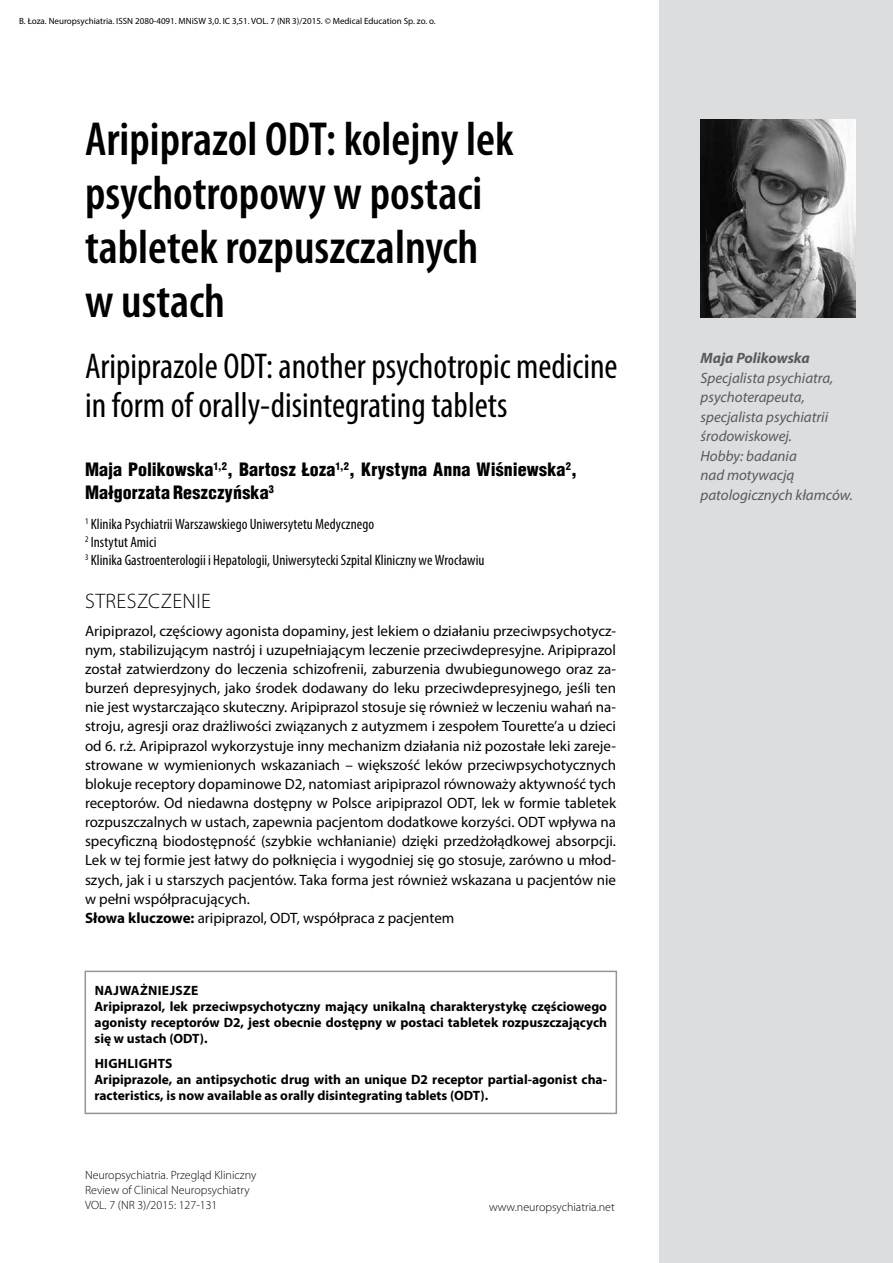
<style>
.page{position:relative;width:893px;height:1263px;background:#fff}
.page>*{position:absolute;margin:0;border:0;box-sizing:border-box;transform-origin:0 0}
.t1{font:600 condensed 48px/54px "Myriad Pro";color:#000}
.t2{font:condensed 36px/39px "Myriad Pro";color:#000}
.t3{font:300 21px "Myriad Pro";letter-spacing:.02em;color:#000}
.t4{font:900 18px/22.5px "Switzerland Cond";letter-spacing:.01em;color:#000}
.t5{font:15px/19.2px "Myriad Pro";color:#000}
.t6{font:condensed 15px/18px "Myriad Pro";letter-spacing:.005em;color:#000}
.t7{font:italic 15px/19.5px "Myriad Pro";color:#58595b}
.t8{font:italic 700 15px "Myriad Pro";color:#58595b}
.t9{font:700 13.5px/16.2px "Myriad Pro";color:#000}
.t10{font:300 12px/15px "Myriad Pro";color:#000}
.t11{font:9px "Myriad Pro";color:#000}
.s1{font-weight:700}
</style>
<div class="page">
<div style="left:659px;top:0;width:234px;height:1263px;background:#dcddde"></div>
<div style="left:85px;top:971px;width:532px;height:143px;border:2px solid #939598"></div>
<img style="left:701px;top:119px;width:154px;height:199px">
<p class="t11" style="left:19px;top:15px;width:418px">B. Łoza. Neuropsychiatria. ISSN 2080-4091. MNiSW 3,0. IC 3,51. VOL. 7 (NR 3)/2015. © Medical Education Sp. zo. o.</p>
<h1 class="t1" style="left:85px;top:111px;width:430px">Aripiprazol ODT: kolejny lek psychotropowy w postaci tabletek rozpuszczalnych w ustach</h1>
<h2 class="t2" style="left:85px;top:346px;width:534px">Aripiprazole ODT: another psychotropic medicine in form of orally-disintegrating tablets</h2>
<p class="t4" style="left:85px;top:458px;width:494px">Maja Polikowska<sup>1,2</sup>, Bartosz Łoza<sup>1,2</sup>, Krystyna Anna Wiśniewska<sup>2</sup>,<br>Małgorzata Reszczyńska<sup>3</sup></p>
<p class="t6" style="left:85px;top:515px;width:401px"><sup>1</sup> Klinika Psychiatrii Warszawskiego Uniwersytetu Medycznego<br><sup>2</sup> Instytut Amici<br><sup>3</sup> Klinika Gastroenterologii i Hepatologii, Uniwersytecki Szpital Kliniczny we Wrocławiu</p>
<h3 class="t3" style="left:85px;top:588px;width:127px">Streszczenie</h3>
<p class="t5" style="left:85px;top:621px;width:533px">Aripiprazol, częściowy agonista dopaminy, jest lekiem o działaniu przeciwpsychotycz&shy;nym, stabilizującym nastrój i uzupełniającym leczenie przeciwdepresyjne. Aripiprazol został zatwierdzony do leczenia schizofrenii, zaburzenia dwubiegunowego oraz za&shy;burzeń depresyjnych, jako środek dodawany do leku przeciwdepresyjnego, jeśli ten nie jest wystarczająco skuteczny. Aripiprazol stosuje się również w leczeniu wahań na&shy;stroju, agresji oraz drażliwości związanych z autyzmem i zespołem Tourette’a u dzieci od 6. r.ż. Aripiprazol wykorzystuje inny mechanizm działania niż pozostałe leki zareje&shy;strowane w wymienionych wskazaniach – większość leków przeciwpsychotycznych blokuje receptory dopaminowe D2, natomiast aripiprazol równoważy aktywność tych receptorów. Od niedawna dostępny w Polsce aripiprazol ODT, lek w formie tabletek rozpuszczalnych w ustach, zapewnia pacjentom dodatkowe korzyści. ODT wpływa na specyficzną biodostępność (szybkie wchłanianie) dzięki przedżołądkowej absorpcji.<br>Lek w tej formie jest łatwy do połknięcia i wygodniej się go stosuje, zarówno u młod&shy;szych, jak i u starszych pacjentów. Taka forma jest również wskazana u pacjentów nie w pełni współpracujących.<br><span class="s1">Słowa kluczowe:</span> aripiprazol, ODT, współpraca z pacjentem</p>
<p class="t9" style="left:95px;top:981px;width:514px">Najważniejsze<br>Aripiprazol, lek przeciwpsychotyczny mający unikalną charakterystykę częściowego agonisty receptorów D2, jest obecnie dostępny w postaci tabletek rozpuszczających się w ustach (ODT).</p>
<p class="t9" style="left:95px;top:1055px;width:514px">Highlights<br>Aripiprazole, an antipsychotic drug with an unique D2 receptor partial-agonist cha&shy;racteristics, is now available as orally disintegrating tablets (ODT).</p>
<p class="t10" style="left:85px;top:1168px;width:173px">Neuropsychiatria. Przegląd Kliniczny<br>Review of Clinical Neuropsychiatry<br>VOL. 7 (NR 3)/2015: 127-131</p>
<p class="t10" style="left:489px;top:1199px;width:127px">www.neuropsychiatria.net</p>
<p class="t8" style="left:701px;top:348px;width:111px">Maja Polikowska</p>
<p class="t7" style="left:701px;top:368px;width:154px">Specjalista psychiatra, psychoterapeuta, specjalista psychiatrii środowiskowej.<br>Hobby: badania<br>nad motywacją patologicznych kłamców.</p>
</div>
